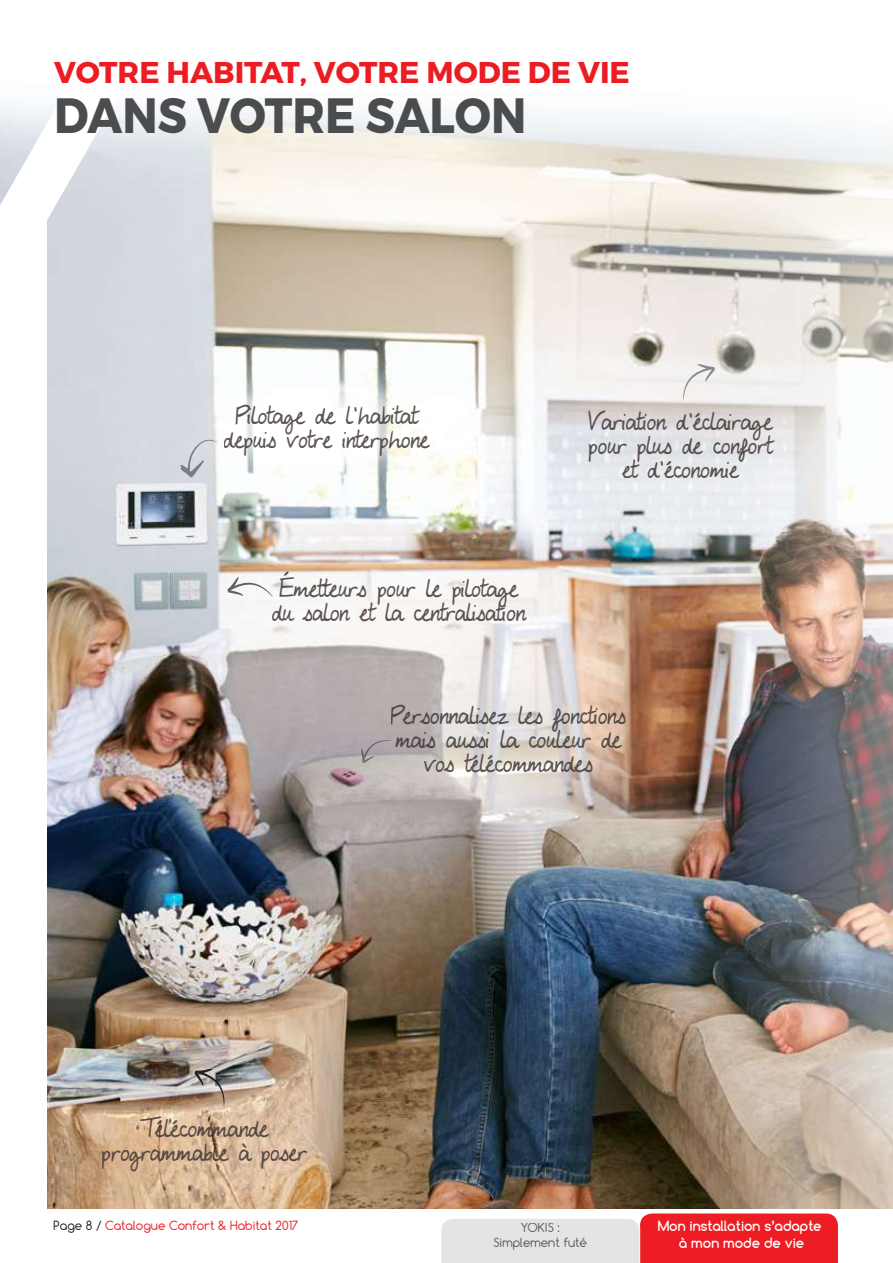
<style>
.page{position:relative;width:893px;height:1263px;background:#fff}
.page>*{position:absolute;margin:0;border:0;box-sizing:border-box;transform-origin:0 0}
.t1{font:700 49.5px "Montserrat";color:#4b4c4d;scale:.91 1}
.t2{font:700 30px "Montserrat";color:#eb1d23}
.t3{font:22.8px/24px "My Lucky Penny";letter-spacing:-.025em;color:#3f3634;text-align:center}
.t4{font:700 13.5px/16.2px "Comfortaa";color:#fff;text-align:center}
.t5{font:12px "Comfortaa";color:#ee1d23}
.t6{font:12px/14.4px "Comfortaa";color:#231f20;text-align:center}
.s1{color:#231f20}
</style>
<div class="page">
<svg style="left:441px;top:1213px;width:397px;height:50px;background:#ea8487"></svg>
<img style="left:47px;top:107px;width:591px;height:1102px">
<img style="left:638px;top:116px;width:255px;height:1093px">
<svg style="left:0;top:105px;width:173px;height:198px;fill:#d5dae0"></svg>
<div style="left:0;top:206px;width:47px;height:1057px;background:#fff"></div>
<svg style="left:227px;top:577px;width:46px;height:20px"></svg>
<svg style="left:239px;top:1103px;width:30px;height:43px"></svg>
<svg style="left:194px;top:1069px;width:31px;height:39px"></svg>
<svg style="left:160px;top:1121px;width:8px;height:19px"></svg>
<svg style="left:390px;top:705px;width:32px;height:26px"></svg>
<svg style="left:361px;top:740px;width:31px;height:23px"></svg>
<svg style="left:401px;top:786px;width:15px;height:4px"></svg>
<svg style="left:180px;top:439px;width:37px;height:38px"></svg>
<svg style="left:639px;top:394px;width:25px;height:48px"></svg>
<svg style="left:683px;top:364px;width:32px;height:38px"></svg>
<svg style="left:737px;top:420px;width:11px;height:20px"></svg>
<h2 class="t2" style="left:54px;top:54px;width:577px">VOTRE HABITAT, VOTRE MODE DE VIE</h2>
<h1 class="t1" style="left:54px;top:84px;width:521px">DANS VOTRE SALON</h1>
<p class="t3" style="left:224px;top:403px;width:207px">Pilotage de l’habitat depuis votre interphone</p>
<p class="t3" style="left:272px;top:577px;width:256px">émetteurs pour le pilotage du salon et la centralisation</p>
<p class="t3" style="left:588px;top:409px;width:186px">Variation d’éclairage pour plus de confort et d’économie</p>
<p class="t3" style="left:391px;top:703px;width:237px">Personnalisez les fonctions mais aussi la couleur de vos télécommandes</p>
<p class="t3" style="left:102px;top:1117px;width:207px">Télécommande programmable à poser</p>
<p class="t5" style="left:54px;top:1218px;width:246px"><span class="s1">Page 8 /</span> Catalogue Confort &amp; Habitat 2017</p>
<p class="t4" style="left:658px;top:1218px;width:166px">Mon installation s’adapte à mon mode de vie</p>
<p class="t6" style="left:493px;top:1220px;width:95px">YOKIS :<br>Simplement futé</p>
</div>
